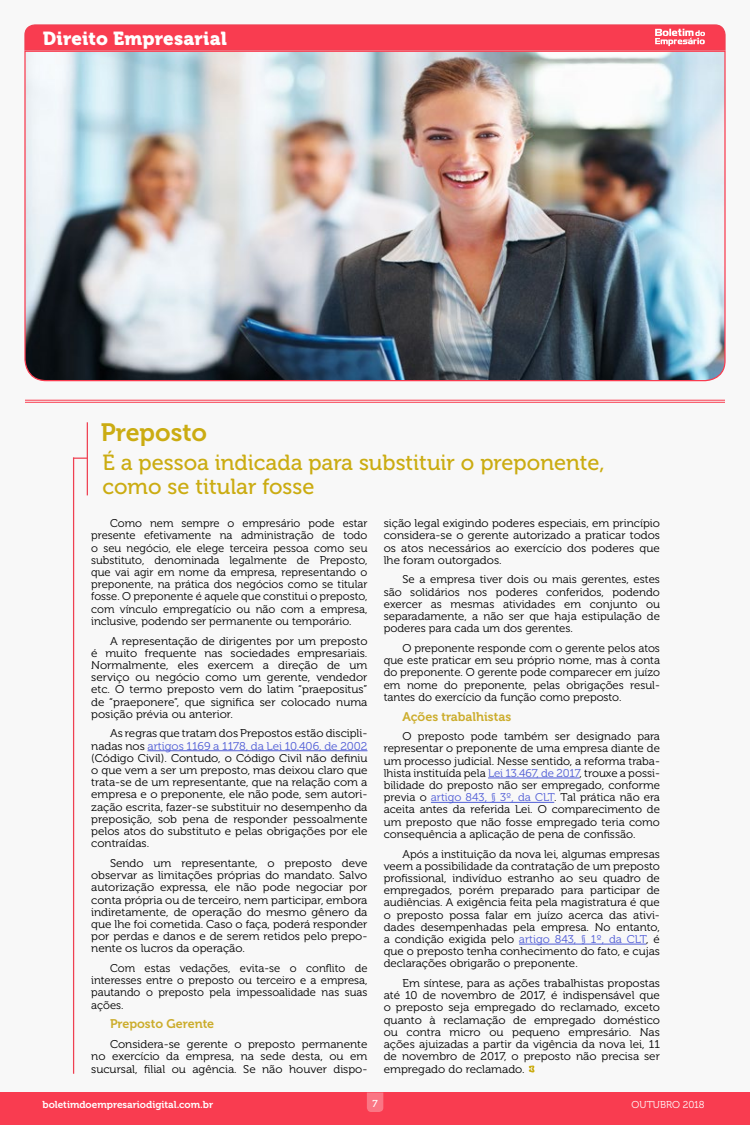
<style>
.page{position:relative;width:750px;height:1125px;background:#f8f8f8}
.page>*{position:absolute;margin:0;border:0;box-sizing:border-box;transform-origin:0 0}
.t1{font:25px "Museo 700";color:#cbac12}
.t2{font:21.88px/23.8px "Museo 500";color:#cbac12}
.t3{font:18.75px "Museo 900";letter-spacing:.01em;color:#fff}
.t4{font:12.5px "Museo 700";color:#ccad2d}
.t5{font:11.25px/12.2px "Museo 300";color:#000;text-align:justify}
.t6{font:11.25px/12.2px "Museo 300";color:#000;text-align:justify;scale:1.04 1}
.t7{font:10px "Museo 700";color:#fff}
.t8{font:10px "Museo 300";color:#fff}
.t9{font:10px "Museo 500";color:#fff}
.s1{color:#4f5cd6}
</style>
<div class="page">
<div style="left:0;top:1092px;width:750px;height:33px;background:#f93c50"></div>
<hr style="left:148px;top:750px;width:219px;height:1px;background:#4f5cd6">
<img style="left:24px;top:51px;width:702px;height:331px">
<svg style="left:24px;top:24px;width:702px;height:27px;background:#f84457"></svg>
<hr style="left:488px;top:778px;width:92px;height:1px;background:#4f5cd6">
<hr style="left:431px;top:802px;width:123px;height:1px;background:#4f5cd6">
<hr style="left:519px;top:944px;width:127px;height:1px;background:#4f5cd6">
<svg style="left:528px;top:1065px;width:7px;height:8px"></svg>
<hr style="left:25px;top:400px;width:700px;height:1px;background:#f93c50">
<hr style="left:25px;top:402px;width:700px;height:1px;background:#f93c50">
<hr style="left:73px;top:458px;width:1px;height:616px;background:#ef4052">
<hr style="left:87px;top:422px;width:1px;height:73px;background:#ef4052">
<svg style="left:74px;top:458px;width:13px;height:1px"></svg>
<svg style="left:367px;top:1092px;width:16px;height:20px"></svg>
<h3 class="t3" style="left:43px;top:27px;width:186px">Direito Empresarial</h3>
<h1 class="t1" style="left:101px;top:419px;width:108px">Preposto</h1>
<h2 class="t2" style="left:102px;top:451px;width:504px">É a pessoa indicada para substituir o preponente, como se titular fosse</h2>
<p class="t5" style="left:91px;top:517px;width:278px;text-indent:19px">Como nem sempre o empresário pode estar presente efetivamente na administração de todo o seu negócio, ele elege terceira pessoa como seu substituto, denominada legalmente de Preposto, que vai agir em nome da empresa, representando o preponente, na prática dos negócios como se titular fosse. O preponente é aquele que constitui o preposto, com vínculo empregatício ou não com a empresa, inclusive, podendo ser permanente ou temporário.</p>
<p class="t6" style="left:91px;top:635px;width:267px;text-indent:19px">A representação de dirigentes por um preposto é muito frequente nas sociedades empresariais.<br>Normalmente, eles exercem a direção de um serviço ou negócio como um gerente, vendedor etc. O termo preposto vem do latim “praepositus” de “praeponere”, que significa ser colocado numa posição prévia ou anterior.</p>
<p class="t6" style="left:91px;top:728px;width:267px;text-indent:19px">As regras que tratam dos Prepostos estão discipli&shy;nadas nos <span class="s1">artigos 1169 a 1178, da Lei 10.406, de 2002 </span>(Código Civil). Contudo, o Código Civil não definiu o que vem a ser um preposto, mas deixou claro que trata-se de um representante, que na relação com a empresa e o preponente, ele não pode, sem autori&shy;zação escrita, fazer-se substituir no desempenho da preposição, sob pena de responder pessoalmente pelos atos do substituto e pelas obrigações por ele contraídas.</p>
<p class="t6" style="left:91px;top:857px;width:267px;text-indent:19px">Sendo um representante, o preposto deve observar as limitações próprias do mandato. Salvo autorização expressa, ele não pode negociar por conta própria ou de terceiro, nem participar, embora indiretamente, de operação do mesmo gênero da que lhe foi cometida. Caso o faça, poderá responder por perdas e danos e de serem retidos pelo prepo&shy;nente os lucros da operação.</p>
<p class="t5" style="left:91px;top:962px;width:278px;text-indent:19px">Com estas vedações, evita-se o conflito de interesses entre o preposto ou terceiro e a empresa, pautando o preposto pela impessoalidade nas suas ações.</p>
<p class="t4" style="left:110px;top:1017px;width:106px">Preposto Gerente</p>
<p class="t6" style="left:91px;top:1038px;width:267px;text-indent:19px">Considera-se gerente o preposto permanente no exercício da empresa, na sede desta, ou em sucursal, filial ou agência. Se não houver dispo-</p>
<p class="t6" style="left:384px;top:517px;width:267px">sição legal exigindo poderes especiais, em princípio considera-se o gerente autorizado a praticar todos os atos necessários ao exercício dos poderes que lhe foram outorgados.</p>
<p class="t5" style="left:384px;top:574px;width:278px;text-indent:19px">Se a empresa tiver dois ou mais gerentes, estes são solidários nos poderes conferidos, podendo exercer as mesmas atividades em conjunto ou separadamente, a não ser que haja estipulação de poderes para cada um dos gerentes.</p>
<p class="t5" style="left:384px;top:642px;width:278px;text-indent:19px">O preponente responde com o gerente pelos atos que este praticar em seu próprio nome, mas à conta do preponente. O gerente pode comparecer em juízo em nome do preponente, pelas obrigações resul&shy;tantes do exercício da função como preposto.</p>
<p class="t4" style="left:402px;top:709px;width:110px">Ações trabalhistas</p>
<p class="t5" style="left:384px;top:730px;width:278px;text-indent:19px">O preposto pode também ser designado para representar o preponente de uma empresa diante de um processo judicial. Nesse sentido, a reforma traba&shy;lhista instituída pela <span class="s1">Lei 13.467, de 2017</span>, trouxe a possi&shy;bilidade do preposto não ser empregado, conforme previa o <span class="s1">artigo 843, § 3º, da CLT</span>. Tal prática não era aceita antes da referida Lei. O comparecimento de um preposto que não fosse empregado teria como consequência a aplicação de pena de confissão.</p>
<p class="t5" style="left:384px;top:848px;width:278px;text-indent:19px">Após a instituição da nova lei, algumas empresas veem a possibilidade da contratação de um preposto profissional, indivíduo estranho ao seu quadro de empregados, porém preparado para participar de audiências. A exigência feita pela magistratura é que o preposto possa falar em juízo acerca das ativi&shy;dades desempenhadas pela empresa. No entanto, a condição exigida pelo <span class="s1">artigo 843, § 1º, da CLT</span>, é que o preposto tenha conhecimento do fato, e cujas declarações obrigarão o preponente.</p>
<p class="t6" style="left:384px;top:977px;width:267px;text-indent:19px">Em síntese, para as ações trabalhistas propostas até 10 de novembro de 2017, é indispensável que o preposto seja empregado do reclamado, exceto quanto à reclamação de empregado doméstico ou contra micro ou pequeno empresário. Nas ações ajuizadas a partir da vigência da nova lei, 11 de novembro de 2017, o preposto não precisa ser empregado do reclamado.</p>
<p class="t9" style="left:372px;top:1099px;width:7px">7</p>
<p class="t7" style="left:42px;top:1099px;width:172px">boletimdoempresariodigital.com.br</p>
<p class="t8" style="left:632px;top:1100px;width:75px">OUTUBRO 2018</p>
</div>
